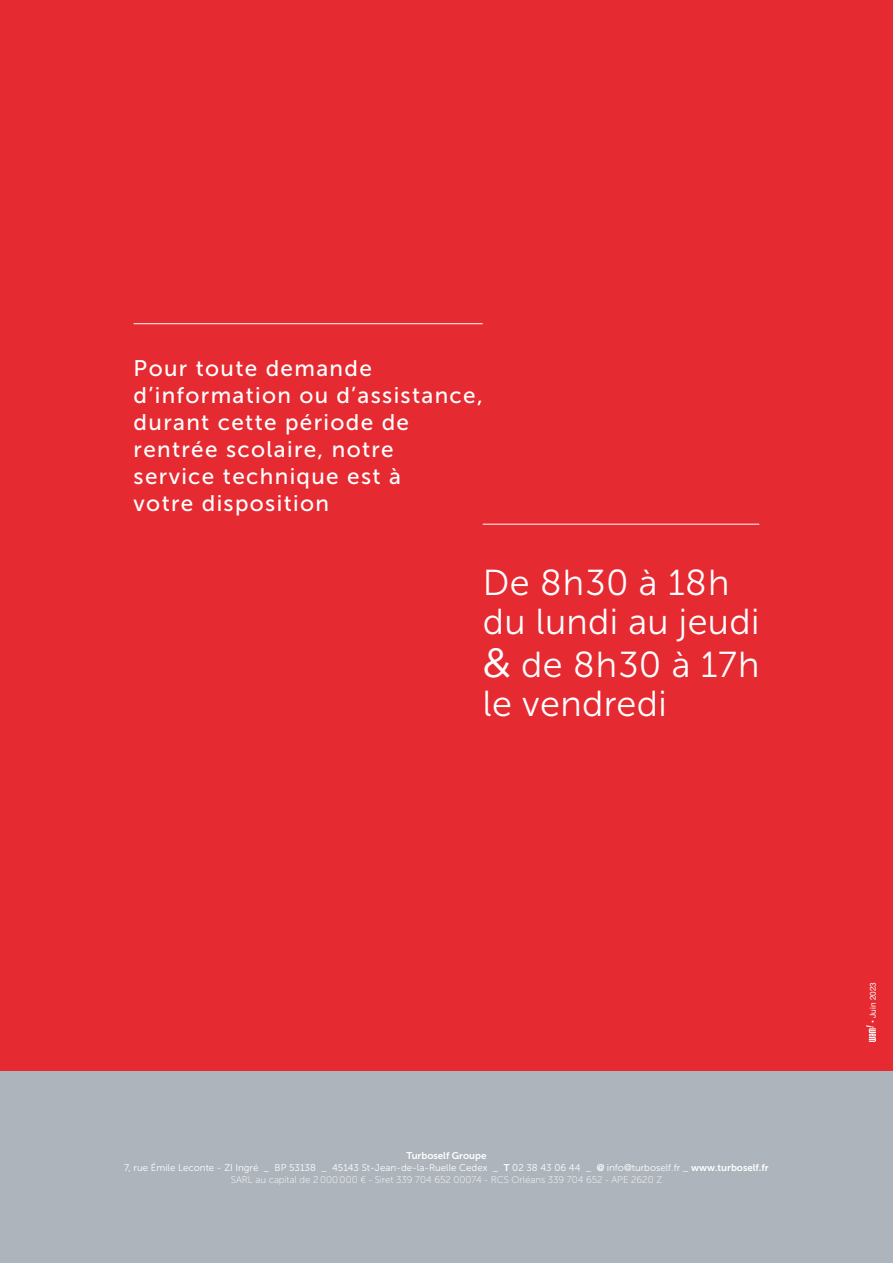
<style>
.page{position:relative;width:893px;height:1263px;background:#e62a32}
.page>*{position:absolute;margin:0;border:0;box-sizing:border-box;transform-origin:0 0}
.t1{font:36px/39px "Museo Sans 300";letter-spacing:.01em;color:#fff}
.t2{font:22.5px/27px "Museo Sans 500";letter-spacing:.06em;color:#fff}
.t3{font:9.75px "Museo Sans 300";color:#fff}
.t4{font:9.75px "Museo Sans 100";letter-spacing:-.005em;color:#fff}
.t5{font:9.75px "Museo Sans 700";color:#fff}
.t6{font:8.25px "Helvetica Neue";color:#fff}
.s1{font-family:"Gotham";font-size:40.5px}
.s2{font-family:"Museo Sans 700"}
.s3{font-family:"Helvetica Neue";font-weight:700}
.s4{font-family:"Helvetica Neue"}
</style>
<div class="page">
<hr style="left:134px;top:323px;width:349px;height:1px;background:#fff">
<hr style="left:483px;top:524px;width:276px;height:1px;background:#fff">
<div style="left:0;top:1071px;width:893px;height:192px;background:#adb4bb"></div>
<hr style="left:892px;top:497px;width:1px;height:766px;background:#e62a32">
<svg style="left:866px;top:1025px;width:10px;height:17px"></svg>
<p class="t2" style="left:134px;top:355px;width:351px">Pour toute demande d’information ou d’assistance, durant cette période de rentrée scolaire, notre<br>service technique est à<br>votre disposition</p>
<h1 class="t1" style="left:483px;top:563px;width:278px">De 8 h 30 à 18 h du lundi au jeudi</h1>
<h1 class="t1" style="left:483px;top:646px;width:278px"><span class="s1">&amp;</span> de 8 h 30 à 17 h le vendredi</h1>
<p class="t5" style="left:406px;top:1150px;width:81px">Turboself Groupe</p>
<p class="t3" style="left:124px;top:1162px;width:646px">7, rue Émile Leconte - ZI Ingré _ BP 53138 _ 45143 St-Jean-de-la-Ruelle Cedex _ <span class="s2">T</span> 02 38 43 06 44 _ <span class="s3">@</span> info<span class="s4">@</span>turboself.fr _ <span class="s2">www.turboself.fr</span></p>
<p class="t4" style="left:231px;top:1175px;width:433px">SARL au capital de 2 000 000 € - Siret 339 704 652 00074 - RCS Orléans 339 704 652 - APE 2620 Z</p>
<p class="t6" style="left:867px;top:1023px;width:43px;rotate:-90deg">• Juin 2023</p>
</div>
